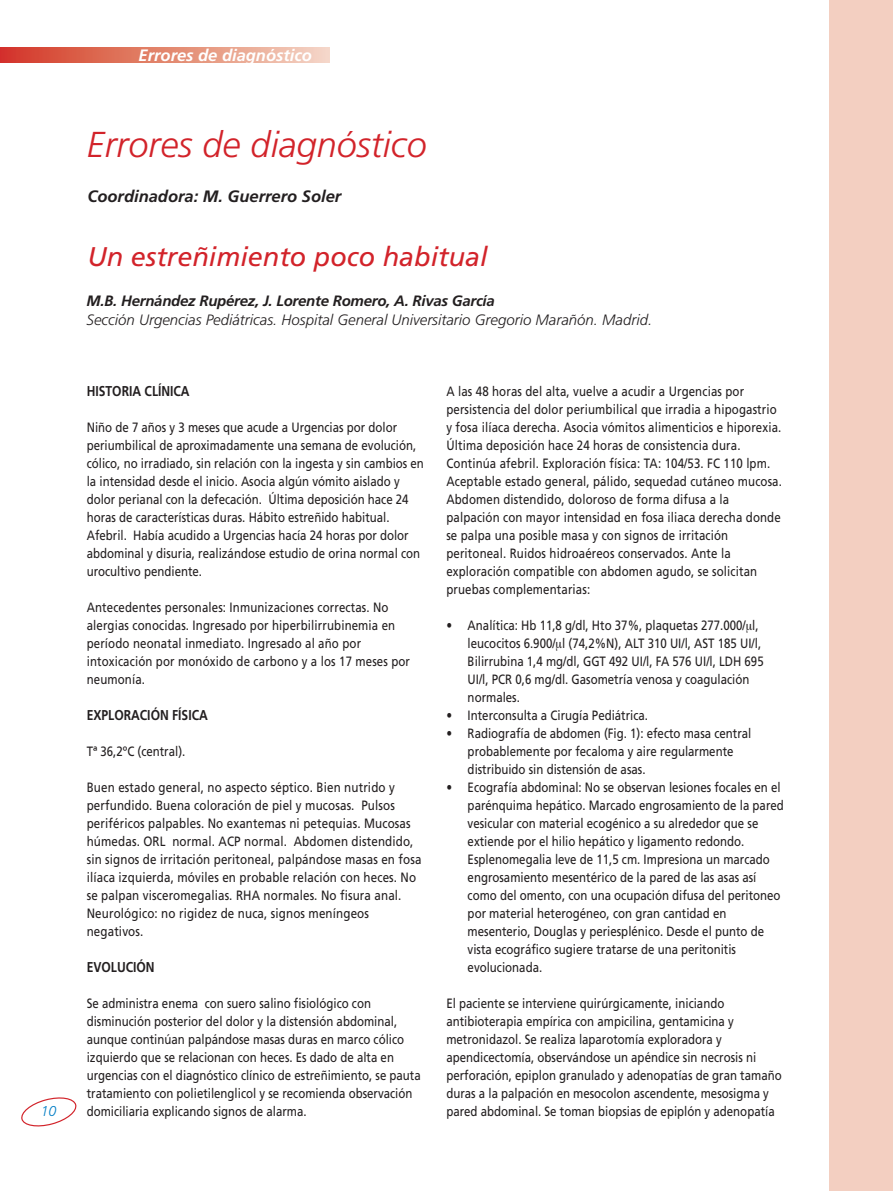
<style>
.page{position:relative;width:893px;height:1191px;background:#fff}
.page>*{position:absolute;margin:0;border:0;box-sizing:border-box;transform-origin:0 0}
.t1{font:italic 300 36px "Frutiger";color:#d2232a}
.t2{font:italic 27px "Frutiger";color:#d2232a}
.t3{font:italic 700 16.5px "Frutiger";color:#231f20}
.t4{font:italic 700 16.5px "Frutiger";color:#fff}
.t5{font:italic 300 15px "Frutiger";color:#231f20}
.t6{font:italic 700 15px "Frutiger";letter-spacing:-.015em;color:#231f20}
.t7{font:700 14.25px "Frutiger";color:#231f20;scale:.85 1}
.t8{font:italic 300 14.25px "Frutiger";color:#007dc5}
.t9{font:13.5px/18px "Frutiger";color:#231f20;scale:.85 1}
.t10{font:13.5px/18px "Frutiger";color:#231f20;scale:.86 1}
</style>
<div class="page">
<div style="left:829px;top:0;width:64px;height:1191px;background:#f3cfc1"></div>
<svg style="left:21px;top:1097px;width:56px;height:30px"></svg>
<svg style="left:0;top:48px;width:330px;height:15px;background:#e38671"></svg>
<p class="t8" style="left:41px;top:1105px;width:17px">10</p>
<p class="t4" style="left:139px;top:49px;width:175px">Errores de diagnóstico</p>
<h1 class="t1" style="left:87px;top:129px;width:341px">Errores de diagnóstico</h1>
<p class="t3" style="left:87px;top:190px;width:255px">Coordinadora: M. Guerrero Soler</p>
<h2 class="t2" style="left:87px;top:245px;width:402px">Un estreñimiento poco habitual</h2>
<p class="t6" style="left:87px;top:295px;width:410px">M.B. Hernández Rupérez, J. Lorente Romero, A. Rivas García</p>
<p class="t5" style="left:87px;top:314px;width:567px">Sección Urgencias Pediátricas. Hospital General Universitario Gregorio Marañón. Madrid.</p>
<p class="t7" style="left:87px;top:385px;width:123px">HISTORIA CLÍNICA</p>
<p class="t9" style="left:87px;top:419px;width:398px">Niño de 7 años y 3 meses que acude a Urgencias por dolor periumbilical de aproximadamente una semana de evolución, cólico, no irradiado, sin relación con la ingesta y sin cambios en la intensidad desde el inicio. Asocia algún vómito aislado y dolor perianal con la defecación. Última deposición hace 24 horas de características duras. Hábito estreñido habitual.<br>Afebril. Había acudido a Urgencias hacía 24 horas por dolor abdominal y disuria, realizándose estudio de orina normal con urocultivo pendiente.</p>
<p class="t9" style="left:87px;top:599px;width:382px">Antecedentes personales: Inmunizaciones correctas. No alergias conocidas. Ingresado por hiperbilirrubinemia en período neonatal inmediato. Ingresado al año por intoxicación por monóxido de carbono y a los 17 meses por neumonía.</p>
<p class="t7" style="left:87px;top:709px;width:144px">EXPLORACIÓN FÍSICA</p>
<p class="t9" style="left:87px;top:743px;width:117px">Tª 36,2ºC (central).</p>
<p class="t10" style="left:87px;top:779px;width:391px">Buen estado general, no aspecto séptico. Bien nutrido y perfundido. Buena coloración de piel y mucosas. Pulsos periféricos palpables. No exantemas ni petequias. Mucosas húmedas. ORL normal. ACP normal. Abdomen distendido, sin signos de irritación peritoneal, palpándose masas en fosa ilíaca izquierda, móviles en probable relación con heces. No se palpan visceromegalias. RHA normales. No fisura anal.<br>Neurológico: no rigidez de nuca, signos meníngeos negativos.</p>
<p class="t7" style="left:87px;top:961px;width:81px">EVOLUCIÓN</p>
<p class="t9" style="left:87px;top:995px;width:394px">Se administra enema con suero salino fisiológico con disminución posterior del dolor y la distensión abdominal, aunque continúan palpándose masas duras en marco cólico izquierdo que se relacionan con heces. Es dado de alta en urgencias con el diagnóstico clínico de estreñimiento, se pauta tratamiento con polietilenglicol y se recomienda observación domiciliaria explicando signos de alarma.</p>
<p class="t9" style="left:446px;top:383px;width:396px">A las 48 horas del alta, vuelve a acudir a Urgencias por persistencia del dolor periumbilical que irradia a hipogastrio y fosa ilíaca derecha. Asocia vómitos alimenticios e hiporexia.<br>Última deposición hace 24 horas de consistencia dura.<br>Continúa afebril. Exploración física: TA: 104/53. FC 110 lpm.<br>Aceptable estado general, pálido, sequedad cutáneo mucosa.<br>Abdomen distendido, doloroso de forma difusa a la palpación con mayor intensidad en fosa iliaca derecha donde se palpa una posible masa y con signos de irritación peritoneal. Ruidos hidroaéreos conservados. Ante la exploración compatible con abdomen agudo, se solicitan pruebas complementarias:</p>
<p class="t9" style="left:468px;top:617px;width:350px;text-indent:-21px">• Analítica: Hb 11,8 g/dl, Hto 37%, plaquetas 277.000/ l, leucocitos 6.900/ l (74,2%N), ALT 310 UI/l, AST 185 UI/l, Bilirrubina 1,4 mg/dl, GGT 492 UI/l, FA 576 UI/l, LDH 695<br>UI/l, PCR 0,6 mg/dl. Gasometría venosa y coagulación normales.</p>
<p class="t9" style="left:446px;top:707px;width:239px">• Interconsulta a Cirugía Pediátrica.</p>
<p class="t9" style="left:468px;top:725px;width:335px;text-indent:-21px">• Radiografía de abdomen (Fig. 1): efecto masa central probablemente por fecaloma y aire regularmente distribuido sin distensión de asas.</p>
<p class="t9" style="left:468px;top:779px;width:374px;text-indent:-21px">• Ecografía abdominal: No se observan lesiones focales en el parénquima hepático. Marcado engrosamiento de la pared vesicular con material ecogénico a su alrededor que se extiende por el hilio hepático y ligamento redondo.<br>Esplenomegalia leve de 11,5 cm. Impresiona un marcado engrosamiento mesentérico de la pared de las asas así como del omento, con una ocupación difusa del peritoneo por material heterogéneo, con gran cantidad en mesenterio, Douglas y periesplénico. Desde el punto de vista ecográfico sugiere tratarse de una peritonitis evolucionada.</p>
<p class="t9" style="left:446px;top:995px;width:396px">El paciente se interviene quirúrgicamente, iniciando antibioterapia empírica con ampicilina, gentamicina y metronidazol. Se realiza laparotomía exploradora y apendicectomía, observándose un apéndice sin necrosis ni perforación, epiplon granulado y adenopatías de gran tamaño duras a la palpación en mesocolon ascendente, mesosigma y pared abdominal. Se toman biopsias de epiplón y adenopatía</p>
</div>
